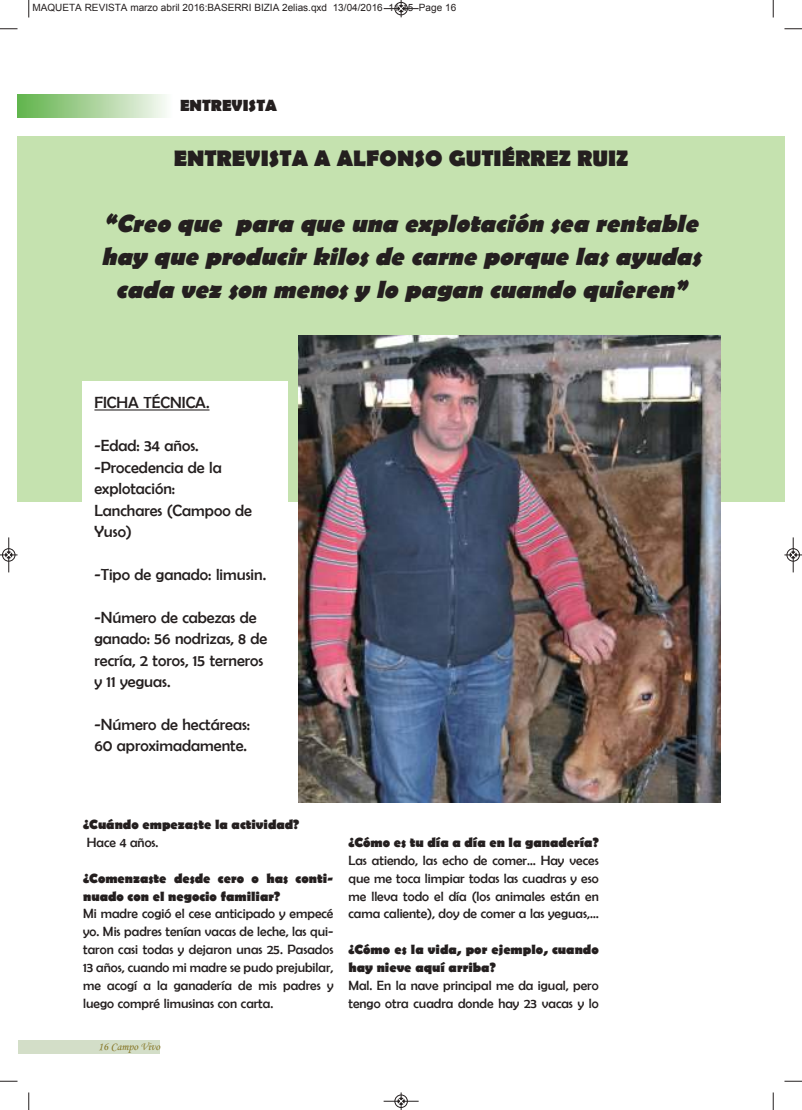
<style>
.page{position:relative;width:802px;height:1110px;background:#fff}
.page>*{position:absolute;margin:0;border:0;box-sizing:border-box;transform-origin:0 0}
.t1{font:italic 700 25px/33px "Berlin Sans FB";color:#241f1f;text-align:center}
.t2{font:700 22.5px "Berlin Sans FB";color:#241f1f}
.t3{font:16.25px/21.5px "Berlin Sans FB";color:#241f1f}
.t4{font:700 16.25px "Berlin Sans FB";color:#241f1f}
.t5{font:13.5px/17.9px "Berlin Sans FB";color:#241f1f;text-align:justify}
.t6{font:700 13.5px/17.9px "Berlin Sans FB";color:#241f1f}
.t7{font:11.25px "Monotype Corsiva";color:#847321}
.t8{font:10px "Arial";color:#241f1f}
</style>
<div class="page">
<div style="left:18px;top:1041px;width:142px;height:13px;background:#d3dec8"></div>
<div style="left:18px;top:137px;width:766px;height:365px;background:#c5e2af"></div>
<div style="left:82px;top:381px;width:205px;height:418px;background:#fff"></div>
<hr style="left:94px;top:409px;width:115px;height:1px;background:#241f1f">
<img style="left:18px;top:95px;width:148px;height:22px">
<img style="left:298px;top:335px;width:422px;height:467px">
<svg style="left:28px;top:0;width:2px;height:18px"></svg>
<svg style="left:0;top:28px;width:18px;height:2px"></svg>
<svg style="left:772px;top:0;width:2px;height:18px"></svg>
<svg style="left:784px;top:28px;width:18px;height:2px"></svg>
<svg style="left:28px;top:1092px;width:2px;height:18px"></svg>
<svg style="left:0;top:1081px;width:18px;height:1px"></svg>
<svg style="left:772px;top:1092px;width:2px;height:18px"></svg>
<svg style="left:784px;top:1081px;width:18px;height:1px"></svg>
<div style="left:394px;top:2px;width:14px;height:13px;border:1px solid #fff;border-radius:50%"></div>
<hr style="left:383px;top:8px;width:35px;height:1px;background:#241f1f">
<div style="left:395px;top:2px;width:12px;height:13px;border:1px solid #241f1f;border-radius:50%"></div>
<svg style="left:398px;top:0;width:6px;height:17px"></svg>
<div style="left:394px;top:1094px;width:14px;height:14px;border:1px solid #fff;border-radius:50%"></div>
<hr style="left:383px;top:1101px;width:35px;height:1px;background:#241f1f">
<div style="left:395px;top:1095px;width:12px;height:13px;border:1px solid #241f1f;border-radius:50%"></div>
<svg style="left:398px;top:1092px;width:6px;height:18px"></svg>
<div style="left:2px;top:548px;width:13px;height:14px;border:1px solid #fff;border-radius:50%"></div>
<hr style="left:9px;top:537px;width:1px;height:35px;background:#241f1f">
<div style="left:2px;top:548px;width:13px;height:13px;border:1px solid #241f1f;border-radius:50%"></div>
<svg style="left:0;top:552px;width:18px;height:6px"></svg>
<div style="left:786px;top:548px;width:13px;height:14px;border:1px solid #fff;border-radius:50%"></div>
<hr style="left:793px;top:537px;width:1px;height:35px;background:#241f1f">
<div style="left:786px;top:548px;width:13px;height:13px;border:1px solid #241f1f;border-radius:50%"></div>
<svg style="left:784px;top:552px;width:18px;height:6px"></svg>
<p class="t8" style="left:32px;top:2px;width:425px">MAQUETA REVISTA marzo abril 2016:BASERRI BIZIA 2elias.qxd 13/04/2016 11:45 Page 16</p>
<p class="t4" style="left:180px;top:96px;width:98px">ENTREVISTA</p>
<h2 class="t2" style="left:174px;top:146px;width:456px">ENTREVISTA A ALFONSO GUTIÉRREZ RUIZ</h2>
<h1 class="t1" style="left:101px;top:209px;width:607px">“Creo que para que una explotación sea rentable hay que producir kilos de carne porque las ayudas cada vez son menos y lo pagan cuando quieren”</h1>
<p class="t3" style="left:94px;top:392px;width:117px">FICHA TÉCNICA.</p>
<p class="t3" style="left:94px;top:435px;width:159px">-Edad: 34 años. -Procedencia de la explotación:<br>Lanchares (Campoo de<br>Yuso)</p>
<p class="t3" style="left:94px;top:563px;width:173px">-Tipo de ganado: limusin.</p>
<p class="t3" style="left:94px;top:606px;width:174px">-Número de cabezas de ganado: 56 nodrizas, 8 de recría, 2 toros, 15 terneros y 11 yeguas.</p>
<p class="t3" style="left:94px;top:714px;width:157px">-Número de hectáreas:<br>60 aproximadamente.</p>
<p class="t6" style="left:83px;top:816px;width:218px">¿Cuándo empezaste la actividad?</p>
<p class="t5" style="left:87px;top:833px;width:73px">Hace 4 años.</p>
<p class="t6" style="left:83px;top:870px;width:252px">¿Comenzaste desde cero o has conti&shy;nuado con el negocio familiar?</p>
<p class="t5" style="left:83px;top:905px;width:252px">Mi madre cogió el cese anticipado y empecé yo. Mis padres tenían vacas de leche, las qui&shy;taron casi todas y dejaron unas 25. Pasados 13 años, cuando mi madre se pudo prejubilar, me acogí a la ganadería de mis padres y luego compré limusinas con carta.</p>
<p class="t7" style="left:98px;top:1041px;width:63px">16 Campo Vivo</p>
<p class="t6" style="left:348px;top:834px;width:252px">¿Cómo es tu día a día en la ganadería?</p>
<p class="t5" style="left:348px;top:851px;width:252px">Las atiendo, las echo de comer… Hay veces que me toca limpiar todas las cuadras y eso me lleva todo el día (los animales están en cama caliente), doy de comer a las yeguas,…</p>
<p class="t6" style="left:348px;top:941px;width:252px">¿Cómo es la vida, por ejemplo, cuando hay nieve aquí arriba?</p>
<p class="t5" style="left:348px;top:976px;width:252px">Mal. En la nave principal me da igual, pero tengo otra cuadra donde hay 23 vacas y lo</p>
</div>
